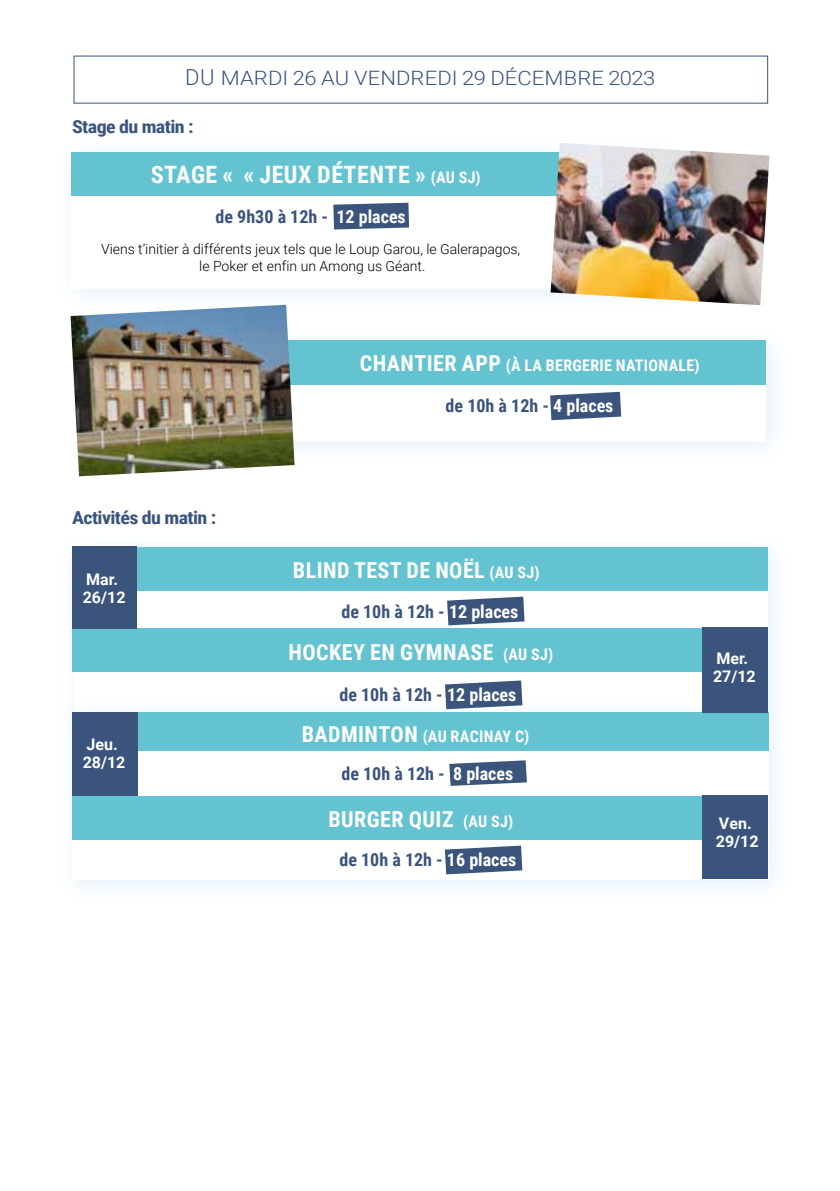
<style>
.page{position:relative;width:840px;height:1191px;background:#fff}
.page>*{position:absolute;margin:0;border:0;box-sizing:border-box;transform-origin:0 0}
.t1{font:700 24px "Roboto Condensed";letter-spacing:.02em;color:#fefeff}
.t2{font:700 22px "Roboto Condensed";letter-spacing:.02em;color:#fefeff}
.t3{font:300 19.8px "Roboto";letter-spacing:.005em;color:#3a547c;scale:1.11 1}
.t4{font:700 18px "Roboto Condensed";color:#3a547c}
.t5{font:700 18px "Roboto Condensed";letter-spacing:-.03em;color:#3a547c;scale:1.11 1}
.t6{font:700 16px "Roboto Condensed";letter-spacing:.02em;color:#fefeff}
.t7{font:700 16px/18px "Roboto";color:#fff}
.t8{font:300 14px/16.8px "Roboto";color:#000;text-align:center}
.s1{font-size:22px}
.s2{font-size:16px}
.s3{color:#fff}
</style>
<div class="page">
<div style="left:56px;top:138px;width:633px;height:173px;background:#fbfdfe"></div>
<div style="left:71px;top:153px;width:595px;height:136px;background:#fff"></div>
<div style="left:71px;top:152px;width:497px;height:44px;background:#63c3d1"></div>
<svg style="left:333px;top:203px;width:76px;height:26px"></svg>
<div style="left:178px;top:325px;width:610px;height:140px;background:#fafdfe"></div>
<div style="left:193px;top:340px;width:572px;height:102px;background:#fff"></div>
<svg style="left:550px;top:392px;width:71px;height:28px"></svg>
<div style="left:273px;top:340px;width:492px;height:44px;background:#63c3d1"></div>
<img style="left:70px;top:305px;width:224px;height:171px">
<img style="left:550px;top:143px;width:219px;height:162px">
<svg style="left:136px;top:590px;width:631px;height:38px"></svg>
<div style="left:73px;top:547px;width:694px;height:43px;background:#63c3d1"></div>
<svg style="left:447px;top:596px;width:77px;height:29px"></svg>
<svg style="left:445px;top:680px;width:77px;height:18px"></svg>
<div style="left:72px;top:628px;width:694px;height:44px;background:#63c3d1"></div>
<div style="left:57px;top:698px;width:734px;height:204px;background:#6ab7e7;opacity:.19"></div>
<div style="left:72px;top:713px;width:695px;height:166px;background:#fff"></div>
<div style="left:72px;top:712px;width:695px;height:38px;background:#63c3d1"></div>
<svg style="left:449px;top:760px;width:77px;height:26px"></svg>
<div style="left:72px;top:547px;width:64px;height:82px;background:#3a547c"></div>
<div style="left:702px;top:627px;width:65px;height:86px;background:#3a547c"></div>
<div style="left:72px;top:712px;width:66px;height:83px;background:#3a547c"></div>
<svg style="left:445px;top:845px;width:77px;height:29px"></svg>
<div style="left:72px;top:796px;width:694px;height:43px;background:#63c3d1"></div>
<div style="left:702px;top:795px;width:65px;height:83px;background:#3a547c"></div>
<p class="t3" style="left:185px;top:64px;width:425px"><span class="s1">DU</span> MARDI 26 AU VENDREDI 29 DÉCEMBRE 2023</p>
<p class="t5" style="left:72px;top:114px;width:111px">Stage du matin :</p>
<h1 class="t1" style="left:151px;top:157px;width:331px">STAGE « « JEUX DÉTENTE » <span class="s2">(AU SJ)</span></h1>
<p class="t4" style="left:215px;top:204px;width:192px">de 9h30 à 12h - <span class="s3">12 places</span></p>
<p class="t8" style="left:101px;top:240px;width:420px">Viens t’initier à différents jeux tels que le Loup Garou, le Galerapagos, le Poker et enfin un Among us Géant.</p>
<p class="t6" style="left:359px;top:354px;width:341px"><span class="s1">CHANTIER APP</span> (À LA BERGERIE NATIONALE)</p>
<p class="t4" style="left:445px;top:393px;width:169px">de 10h à 12h - <span class="s3">4 places</span></p>
<p class="t5" style="left:72px;top:504px;width:131px">Activités du matin :</p>
<p class="t7" style="left:83px;top:569px;width:44px">Mar.<br>26/12</p>
<p class="t7" style="left:83px;top:735px;width:44px">Jeu.<br>28/12</p>
<p class="t2" style="left:293px;top:555px;width:248px">BLIND TEST DE NOËL <span class="s2">(AU SJ)</span></p>
<p class="t4" style="left:341px;top:599px;width:178px">de 10h à 12h - <span class="s3">12 places</span></p>
<p class="t2" style="left:288px;top:636px;width:266px">HOCKEY EN GYMNASE <span class="s2">(AU SJ)</span></p>
<p class="t4" style="left:339px;top:682px;width:178px">de 10h à 12h - <span class="s3">12 places</span></p>
<p class="t6" style="left:301px;top:725px;width:229px"><span class="s1">BADMINTON</span> (AU RACINAY C)</p>
<p class="t4" style="left:341px;top:761px;width:173px">de 10h à 12h - <span class="s3">8 places</span></p>
<p class="t2" style="left:328px;top:804px;width:186px">BURGER QUIZ <span class="s2">(AU SJ)</span></p>
<p class="t4" style="left:339px;top:847px;width:178px">de 10h à 12h - <span class="s3">16 places</span></p>
<p class="t7" style="left:712px;top:649px;width:44px">Mer.<br>27/12</p>
<p class="t7" style="left:715px;top:814px;width:44px">Ven.<br>29/12</p>
</div>
